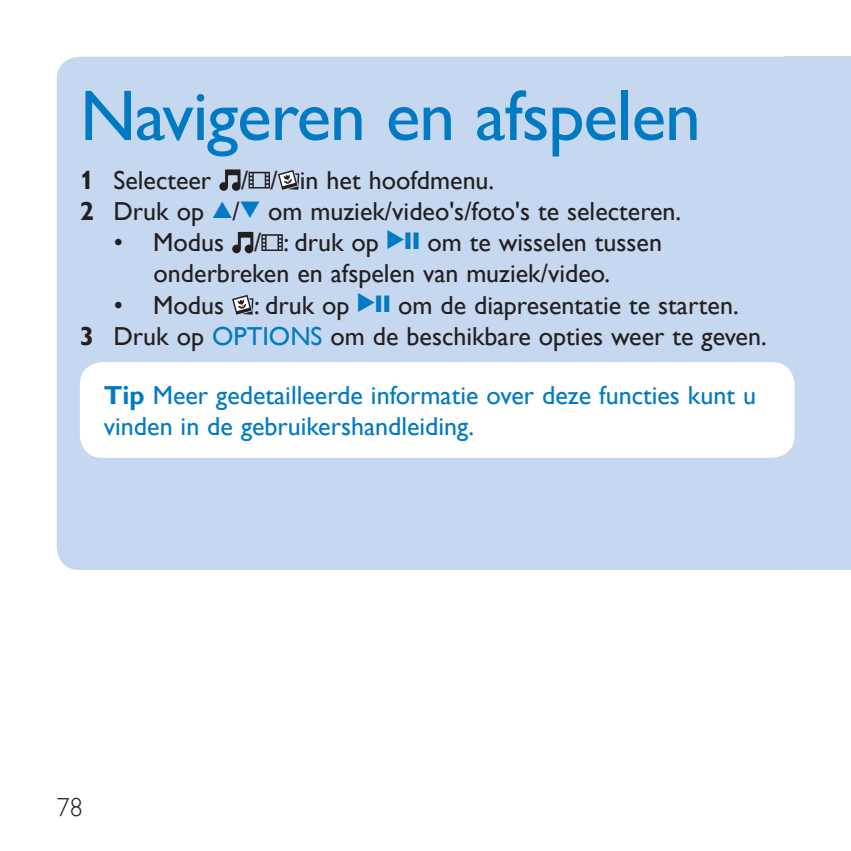
<style>
.page{position:relative;width:851px;height:851px;background:#fff}
.page>*{position:absolute;margin:0;border:0;box-sizing:border-box;transform-origin:0 0}
.t1{font:72px "Gill Sans Alt One WGL";letter-spacing:-.015em;color:#007ac2}
.t2{font:26px/31.2px "Gill Sans Alt One WGL";color:#231f20;text-align:center}
.t3{font:26px/31.2px "Gill Sans Alt One WGL";color:#007ac2}
.t4{font:26px "Gill Sans Alt One WGL Light";color:#231f20}
.s1{font-weight:700}
.s2{font-family:"Audio Four 4";color:#007ac2}
.s3{color:#007ac2}
</style>
<div class="page">
<div style="left:784px;top:57px;width:66px;height:513px;background:#c6d8ef"></div>
<div style="left:57px;top:57px;width:759px;height:513px;background:#c6d8ef;border-radius:23px"></div>
<svg style="left:219px;top:169px;width:21px;height:22px"></svg>
<svg style="left:248px;top:172px;width:22px;height:16px"></svg>
<svg style="left:278px;top:170px;width:21px;height:20px"></svg>
<svg style="left:232px;top:232px;width:21px;height:21px"></svg>
<svg style="left:261px;top:234px;width:22px;height:17px"></svg>
<svg style="left:232px;top:295px;width:21px;height:19px"></svg>
<div style="left:80px;top:362px;width:714px;height:95px;background:#fff;border-radius:23px"></div>
<h1 class="t1" style="left:80px;top:66px;width:622px">Navigeren en afspelen</h1>
<p class="t2" style="left:80px;top:164px;width:603px;text-align:left"><span class="s1">1</span> Selecteer / / in het hoofdmenu.<br><span class="s1">2</span> Druk op <span class="s2">3</span>/<span class="s2">4</span> om muziek/video's/foto's te selecteren.</p>
<p class="t2" style="left:114px;top:226px;width:549px">• Modus / : druk op <span class="s2">2;</span> om te wisselen tussen onderbreken en afspelen van muziek/video.</p>
<p class="t2" style="left:80px;top:289px;width:688px">• Modus : druk op <span class="s2">2;</span> om de diapresentatie te starten.<br><span class="s1">3</span> Druk op <span class="s3">OPTIONS</span> om de beschikbare opties weer te geven.</p>
<p class="t3" style="left:104px;top:379px;width:653px"><span class="s1">Tip</span> Meer gedetailleerde informatie over deze functies kunt u vinden in de gebruikershandleiding.</p>
<p class="t4" style="left:57px;top:790px;width:27px">78</p>
</div>
